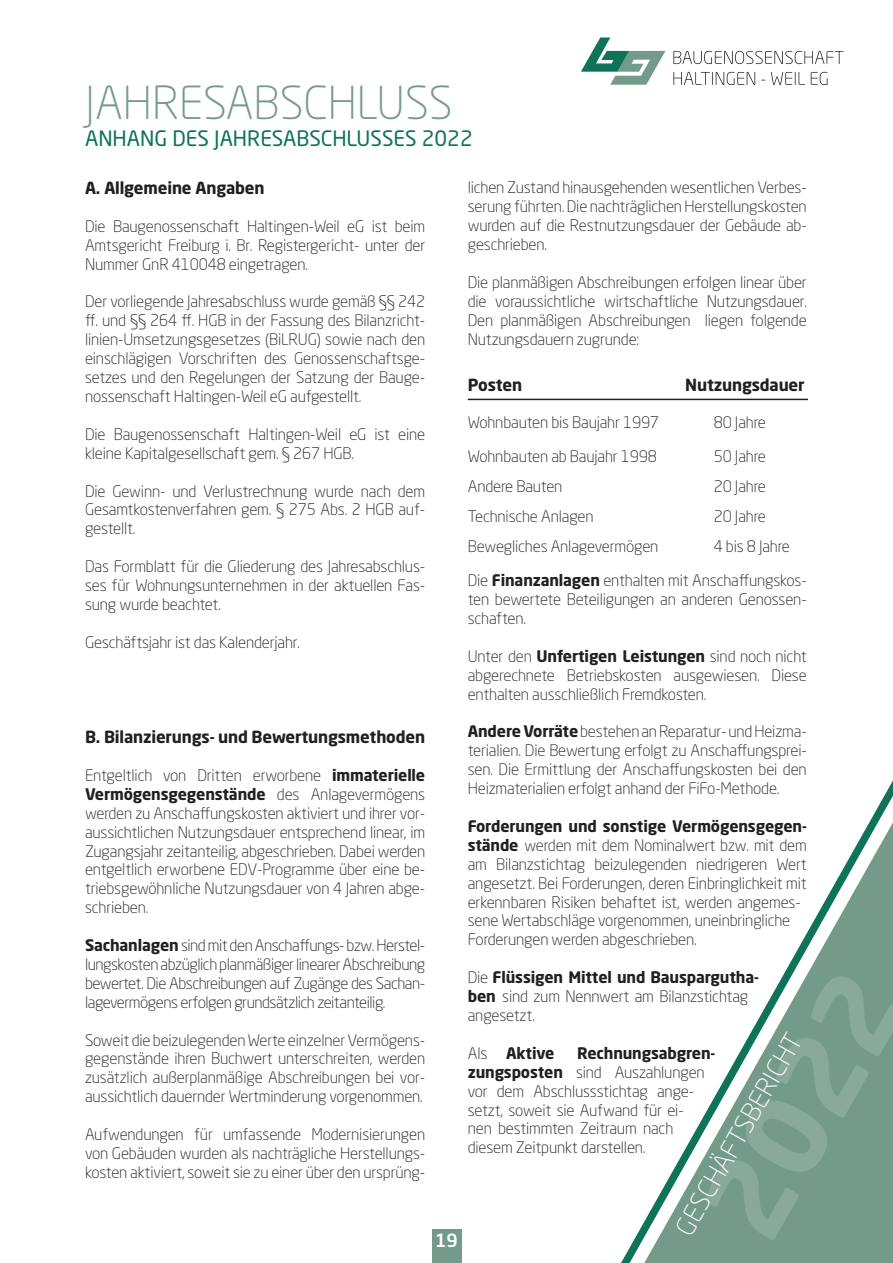
<style>
.page{position:relative;width:893px;height:1263px;background:#fff}
.page>*{position:absolute;margin:0;border:0;box-sizing:border-box;transform-origin:0 0}
.Absatzformat_2{font:300 45px "Neo Sans Pro";color:#749b8a}
.t1{font:300 25.95px "Neo Sans Pro";color:#fff}
.Absatzformat_2-2{font:21px "Neo Sans Pro";color:#0e7358}
.t2{font:500 18px "Neo Sans Pro";color:#fff}
.Absatzformat_2-3{font:700 16.5px "Neo Sans Pro";letter-spacing:-.01em;color:#231f20}
.Absatzformat_2-4{font:300 15.75px/18.9px "Neo Sans Pro";letter-spacing:-.01em;color:#231f20;text-align:justify}
.Absatzformat_2-5{font:700 15.75px "Neo Sans Pro";letter-spacing:-.01em;color:#231f20}
.s1{font-weight:700}
.s2{font-weight:300}
</style>
<div class="page">
<svg style="left:468px;top:398px;width:425px;height:865px"></svg>
<div style="left:432px;top:1229px;width:29px;height:34px;background:#749b8a"></div>
<svg style="left:673px;top:51px;width:171px;height:13px"></svg>
<svg style="left:673px;top:72px;width:82px;height:13px"></svg>
<svg style="left:771px;top:72px;width:34px;height:13px"></svg>
<svg style="left:811px;top:72px;width:16px;height:13px"></svg>
<svg style="left:581px;top:38px;width:84px;height:47px"></svg>
<hr style="left:468px;top:399px;width:340px;height:1px;background:#231f20">
<p class="Absatzformat_2" style="left:85px;top:76px;width:369px">JAHRESABSCHLUSS</p>
<p class="Absatzformat_2-2" style="left:85px;top:126px;width:389px">ANHANG DES JAHRESABSCHLUSSES 2022</p>
<p class="Absatzformat_2-3" style="left:85px;top:177px;width:181px">A. Allgemeine Angaben</p>
<p class="Absatzformat_2-4" style="left:85px;top:217px;width:342px">Die Baugenossenschaft Haltingen-Weil eG ist beim Amtsgericht Freiburg i. Br. Registergericht- unter der Nummer GnR 410048 eingetragen.</p>
<p class="Absatzformat_2-4" style="left:85px;top:292px;width:342px">Der vorliegende Jahresabschluss wurde gemäß §§ 242 ff. und §§ 264 ff. HGB in der Fassung des Bilanzricht&shy;linien-Umsetzungsgesetzes (BiLRUG) sowie nach den einschlägigen Vorschriften des Genossenschaftsge&shy;setzes und den Regelungen der Satzung der Bauge&shy;nossenschaft Haltingen-Weil eG aufgestellt.</p>
<p class="Absatzformat_2-4" style="left:85px;top:424px;width:342px">Die Baugenossenschaft Haltingen-Weil eG ist eine kleine Kapitalgesellschaft gem. § 267 HGB.</p>
<p class="Absatzformat_2-4" style="left:85px;top:481px;width:342px">Die Gewinn- und Verlustrechnung wurde nach dem Gesamtkostenverfahren gem. § 275 Abs. 2 HGB auf&shy;gestellt.</p>
<p class="Absatzformat_2-4" style="left:85px;top:557px;width:342px">Das Formblatt für die Gliederung des Jahresabschlus&shy;ses für Wohnungsunternehmen in der aktuellen Fas&shy;sung wurde beachtet.</p>
<p class="Absatzformat_2-4" style="left:85px;top:632px;width:216px">Geschäftsjahr ist das Kalenderjahr.</p>
<p class="Absatzformat_2-3" style="left:85px;top:726px;width:342px">B. Bilanzierungs- und Bewertungsmethoden</p>
<p class="Absatzformat_2-4" style="left:85px;top:766px;width:342px">Entgeltlich von Dritten erworbene <span class="s1">immaterielle Vermögensgegenstände</span> des Anlagevermögens werden zu Anschaffungskosten aktiviert und ihrer vor&shy;aussichtlichen Nutzungsdauer entsprechend linear, im Zugangsjahr zeitanteilig, abgeschrieben. Dabei werden entgeltlich erworbene EDV-Programme über eine be&shy;triebsgewöhnliche Nutzungsdauer von 4 Jahren abge&shy;schrieben.</p>
<p class="Absatzformat_2-4" style="left:85px;top:936px;width:342px"><span class="s1">Sachanlagen</span> sind mit den Anschaffungs- bzw. Herstel&shy;lungskosten abzüglich planmäßiger linearer Abschreibung bewertet. Die Abschreibungen auf Zugänge des Sachan&shy;lagevermögens erfolgen grundsätzlich zeitanteilig.</p>
<p class="Absatzformat_2-4" style="left:85px;top:1030px;width:342px">Soweit die beizulegenden Werte einzelner Vermögens&shy;gegenstände ihren Buchwert unterschreiten, werden zusätzlich außerplanmäßige Abschreibungen bei vor&shy;aussichtlich dauernder Wertminderung vorgenommen.</p>
<p class="Absatzformat_2-4" style="left:85px;top:1125px;width:342px">Aufwendungen für umfassende Modernisierungen von Gebäuden wurden als nachträgliche Herstellungs&shy;kosten aktiviert, soweit sie zu einer über den ursprüng-</p>
<p class="t2" style="left:435px;top:1229px;width:24px">19</p>
<p class="Absatzformat_2-4" style="left:468px;top:178px;width:341px">lichen Zustand hinausgehenden wesentlichen Verbes&shy;serung führten. Die nachträglichen Herstellungskosten wurden auf die Restnutzungsdauer der Gebäude ab&shy;geschrieben.</p>
<p class="Absatzformat_2-4" style="left:468px;top:273px;width:341px">Die planmäßigen Abschreibungen erfolgen linear über die voraussichtliche wirtschaftliche Nutzungsdauer.<br>Den planmäßigen Abschreibungen liegen folgende Nutzungsdauern zugrunde:</p>
<p class="Absatzformat_2-3" style="left:468px;top:374px;width:56px">Posten</p>
<p class="Absatzformat_2-3" style="left:685px;top:374px;width:121px">Nutzungsdauer</p>
<p class="Absatzformat_2-4" style="left:468px;top:413px;width:193px">Wohnbauten bis Baujahr 1997</p>
<p class="Absatzformat_2-4" style="left:714px;top:413px;width:54px">80 Jahre</p>
<p class="Absatzformat_2-4" style="left:468px;top:447px;width:191px">Wohnbauten ab Baujahr 1998</p>
<p class="Absatzformat_2-4" style="left:714px;top:447px;width:54px">50 Jahre</p>
<p class="Absatzformat_2-4" style="left:468px;top:477px;width:96px">Andere Bauten</p>
<p class="Absatzformat_2-4" style="left:714px;top:477px;width:54px">20 Jahre</p>
<p class="Absatzformat_2-4" style="left:468px;top:507px;width:127px">Technische Anlagen</p>
<p class="Absatzformat_2-4" style="left:714px;top:507px;width:54px">20 Jahre</p>
<p class="Absatzformat_2-4" style="left:468px;top:537px;width:192px">Bewegliches Anlagevermögen</p>
<p class="Absatzformat_2-4" style="left:714px;top:537px;width:78px">4 bis 8 Jahre</p>
<p class="Absatzformat_2-4" style="left:468px;top:571px;width:341px">Die <span class="s1">Finanzanlagen</span> enthalten mit Anschaffungskos&shy;ten bewertete Beteiligungen an anderen Genossen&shy;schaften.</p>
<p class="Absatzformat_2-4" style="left:468px;top:646px;width:341px">Unter den <span class="s1">Unfertigen Leistungen</span> sind noch nicht abgerechnete Betriebskosten ausgewiesen. Diese enthalten ausschließlich Fremdkosten.</p>
<p class="Absatzformat_2-4" style="left:468px;top:722px;width:341px"><span class="s1">Andere Vorräte</span> bestehen an Reparatur- und Heizma&shy;terialien. Die Bewertung erfolgt zu Anschaffungsprei&shy;sen. Die Ermittlung der Anschaffungskosten bei den Heizmaterialien erfolgt anhand der FiFo-Methode.</p>
<p class="Absatzformat_2-4" style="left:468px;top:817px;width:341px;text-align:left"><span class="s1">Forderungen und sonstige Vermögensgegen&shy;stände</span> werden mit dem Nominalwert bzw. mit dem am Bilanzstichtag beizulegenden niedrigeren Wert angesetzt. Bei Forderungen, deren Einbringlichkeit mit erkennbaren Risiken behaftet ist, werden angemes&shy;sene Wertabschläge vorgenommen, uneinbringliche Forderungen werden abgeschrieben.</p>
<p class="Absatzformat_2-4" style="left:468px;top:968px;width:293px;text-align:left">Die <span class="s1">Flüssigen Mittel und Bauspargutha&shy;ben</span> sind zum Nennwert am Bilanzstichtag angesetzt.</p>
<p class="Absatzformat_2-5" style="left:468px;top:1043px;width:88px"><span class="s2">Als</span> Aktive</p>
<h2 class="t1" style="left:669px;top:1225px;width:229px;rotate:-60deg">GESCHÄFTSBERICHT</h2>
<p class="Absatzformat_2-4" style="left:468px;top:1043px;width:249px;text-align:left;text-indent:109px"><span class="s1">Rechnungsabgren&shy;zungsposten</span> sind Auszahlungen vor dem Abschlussstichtag ange&shy;setzt, soweit sie Aufwand für ei-<br>nen bestimmten Zeitraum nach diesem Zeitpunkt darstellen.</p>
</div>
